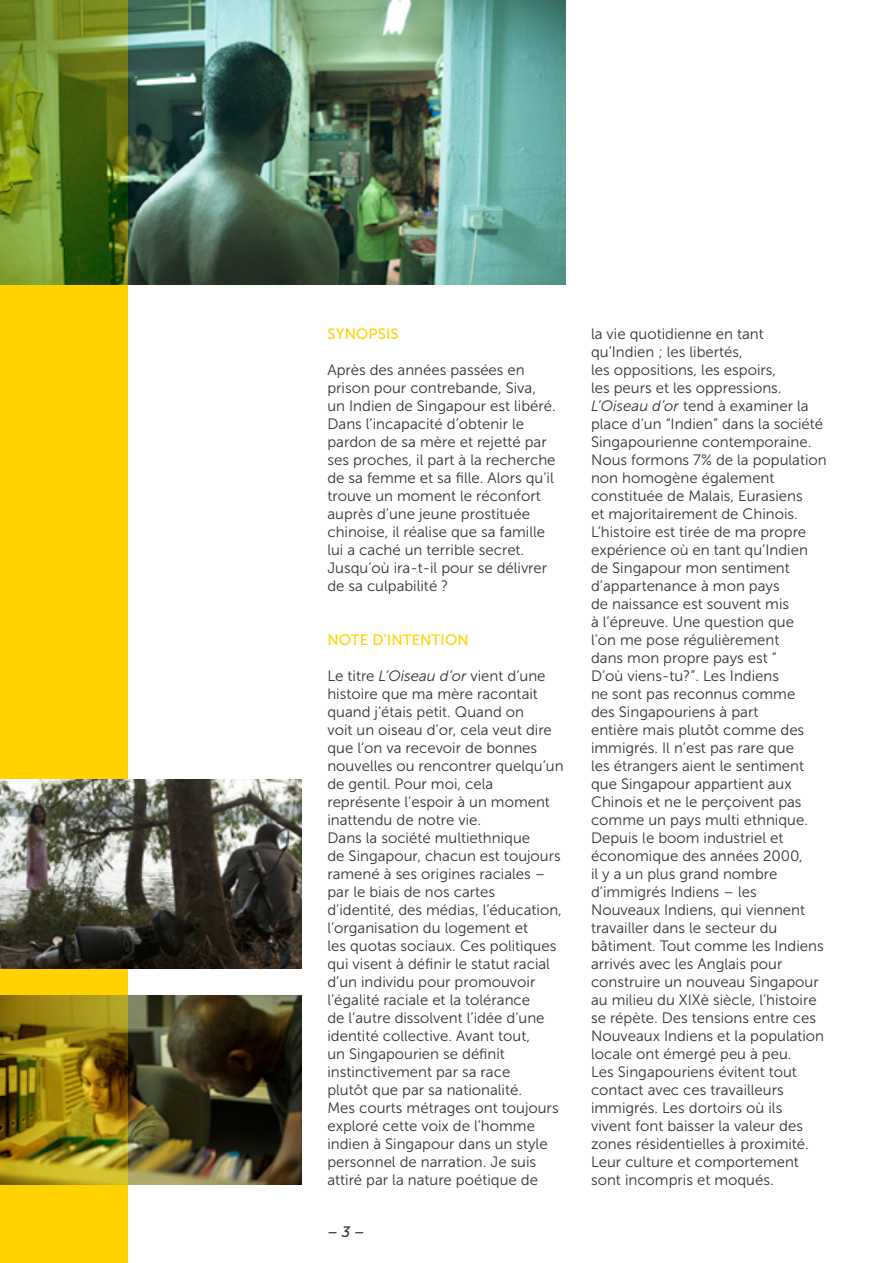
<style>
.page{position:relative;width:893px;height:1263px;background:#fff}
.page>*{position:absolute;margin:0;border:0;box-sizing:border-box;transform-origin:0 0}
.t1{font:15px/18px "Museo Sans 300";color:#333}
.t2{font:15px "Museo Sans 500";letter-spacing:.005em;color:#ffd200}
.t3{font:italic 15px "Museo Sans 500";color:#333}
.s1{font-style:italic}
</style>
<div class="page">
<img style="left:128px;top:996px;width:174px;height:189px">
<img style="left:128px;top:0;width:438px;height:285px">
<svg style="left:0;top:0;width:128px;height:1263px;background:#c3ad0c"></svg>
<img style="left:0;top:780px;width:302px;height:189px">
<p class="t2" style="left:327px;top:325px;width:73px">SYNOPSIS</p>
<p class="t1" style="left:327px;top:361px;width:230px">Après des années passées en prison pour contrebande, Siva, un Indien de Singapour est libéré.<br>Dans l’incapacité d’obtenir le pardon de sa mère et rejetté par ses proches, il part à la recherche de sa femme et sa fille. Alors qu’il trouve un moment le réconfort auprès d’une jeune prostituée chinoise, il réalise que sa famille lui a caché un terrible secret.<br>Jusqu’où ira-t-il pour se délivrer de sa culpabilité ?</p>
<p class="t2" style="left:327px;top:631px;width:143px">NOTE D’INTENTION</p>
<p class="t1" style="left:327px;top:667px;width:238px">Le titre <span class="s1">L’Oiseau d’or</span> vient d’une histoire que ma mère racontait quand j’étais petit. Quand on<br>voit un oiseau d’or, cela veut dire que l’on va recevoir de bonnes nouvelles ou rencontrer quelqu’un de gentil. Pour moi, cela représente l’espoir à un moment inattendu de notre vie.<br>Dans la société multiethnique<br>de Singapour, chacun est toujours ramené à ses origines raciales – par le biais de nos cartes d’identité, des médias, l’éducation, l’organisation du logement et<br>les quotas sociaux. Ces politiques qui visent à définir le statut racial d’un individu pour promouvoir l’égalité raciale et la tolérance<br>de l’autre dissolvent l’idée d’une identité collective. Avant tout,<br>un Singapourien se définit instinctivement par sa race<br>plutôt que par sa nationalité.<br>Mes courts métrages ont toujours exploré cette voix de l’homme indien à Singapour dans un style personnel de narration. Je suis attiré par la nature poétique de</p>
<p class="t3" style="left:327px;top:1223px;width:39px">– 3 –</p>
<p class="t1" style="left:591px;top:325px;width:237px">la vie quotidienne en tant qu’Indien ; les libertés,<br>les oppositions, les espoirs,<br>les peurs et les oppressions.<br><span class="s1">L’Oiseau d’or</span> tend à examiner la place d’un “Indien” dans la société<br>Singapourienne contemporaine.<br>Nous formons 7% de la population non homogène également constituée de Malais, Eurasiens<br>et majoritairement de Chinois.<br>L’histoire est tirée de ma propre expérience où en tant qu’Indien de Singapour mon sentiment d’appartenance à mon pays<br>de naissance est souvent mis<br>à l’épreuve. Une question que<br>l’on me pose régulièrement<br>dans mon propre pays est “<br>D’où viens-tu?”. Les Indiens<br>ne sont pas reconnus comme<br>des Singapouriens à part<br>entière mais plutôt comme des immigrés. Il n’est pas rare que<br>les étrangers aient le sentiment que Singapour appartient aux<br>Chinois et ne le perçoivent pas comme un pays multi ethnique.<br>Depuis le boom industriel et économique des années 2000,<br>il y a un plus grand nombre d’immigrés Indiens – les<br>Nouveaux Indiens, qui viennent travailler dans le secteur du bâtiment. Tout comme les Indiens arrivés avec les Anglais pour construire un nouveau Singapour au milieu du XIXè siècle, l’histoire se répète. Des tensions entre ces<br>Nouveaux Indiens et la population locale ont émergé peu à peu.<br>Les Singapouriens évitent tout contact avec ces travailleurs immigrés. Les dortoirs où ils<br>vivent font baisser la valeur des zones résidentielles à proximité.<br>Leur culture et comportement sont incompris et moqués.</p>
</div>
